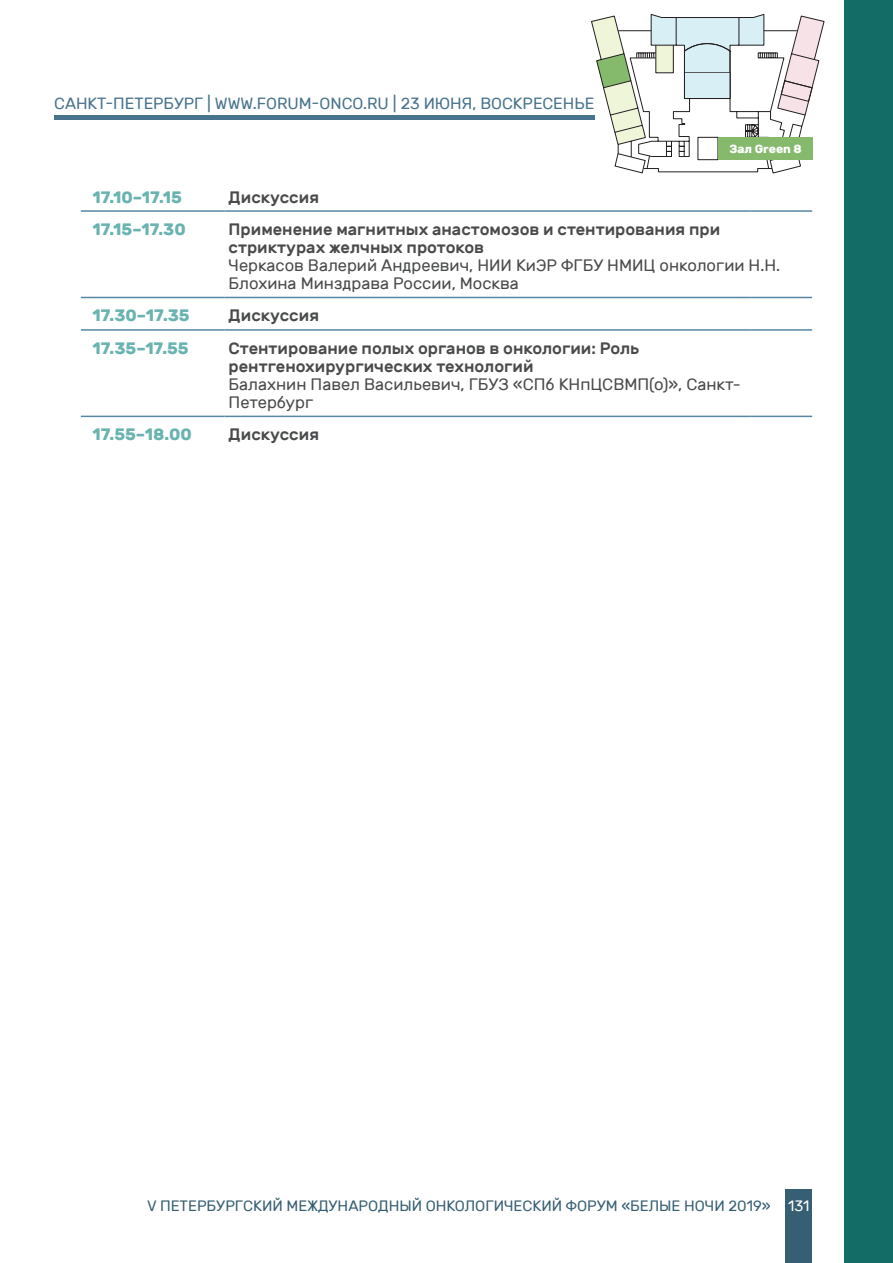
<style>
.page{position:relative;width:893px;height:1263px;background:#fff}
.page>*{position:absolute;margin:0;border:0;box-sizing:border-box;transform-origin:0 0}
.t1{font:500 16.5px/18px "Rubik";color:#494a4b}
.t2{font:16.5px/18px "Rubik";color:#494a4b}
.t3{font:700 16.5px "Rubik";color:#69b3b0}
.t4{font:16.2px "Rubik";color:#47738c}
.t5{font:15px "Rubik";color:#375f73}
.t6{font:700 12px "Rubik";color:#fff}
.s1{color:#fff}
</style>
<div class="page">
<div style="left:786px;top:1189px;width:26px;height:74px;background:#375f73"></div>
<hr style="left:54px;top:115px;width:540px;height:4px;background:#47738c">
<div style="left:844px;top:0;width:49px;height:1263px;background:#136c66"></div>
<hr style="left:81px;top:210px;width:143px;height:2px;background:#5787a5">
<hr style="left:224px;top:210px;width:526px;height:2px;background:#5787a5">
<hr style="left:750px;top:210px;width:62px;height:2px;background:#5787a5">
<hr style="left:81px;top:297px;width:143px;height:1px;background:#5787a5">
<hr style="left:224px;top:297px;width:526px;height:1px;background:#5787a5">
<hr style="left:750px;top:297px;width:62px;height:1px;background:#5787a5">
<hr style="left:81px;top:329px;width:143px;height:2px;background:#5787a5">
<hr style="left:224px;top:329px;width:526px;height:2px;background:#5787a5">
<hr style="left:750px;top:329px;width:62px;height:2px;background:#5787a5">
<hr style="left:81px;top:416px;width:143px;height:1px;background:#5787a5">
<hr style="left:224px;top:416px;width:526px;height:1px;background:#5787a5">
<hr style="left:750px;top:416px;width:62px;height:1px;background:#5787a5">
<svg style="left:591px;top:14px;width:233px;height:159px"></svg>
<div style="left:718px;top:137px;width:95px;height:23px;background:#85ba6c"></div>
<p class="t4" style="left:54px;top:95px;width:541px">САНКТ-ПЕТЕРБУРГ | WWW.FORUM-ONCO.RU | 23 ИЮНЯ, ВОСКРЕСЕНЬЕ</p>
<p class="t6" style="left:729px;top:142px;width:74px">Зал Green 8</p>
<p class="t3" style="left:93px;top:187px;width:91px">17.10–17.15</p>
<p class="t1" style="left:229px;top:188px;width:92px">Дискуссия</p>
<p class="t3" style="left:93px;top:220px;width:95px">17.15–17.30</p>
<p class="t1" style="left:229px;top:221px;width:493px">Применение магнитных анастомозов и стентирования при стриктурах желчных протоков</p>
<p class="t2" style="left:229px;top:257px;width:553px">Черкасов Валерий Андреевич, НИИ КиЭР ФГБУ НМИЦ онкологии Н.Н.<br>Блохина Минздрава России, Москва</p>
<p class="t3" style="left:93px;top:306px;width:99px">17.30–17.35</p>
<p class="t1" style="left:229px;top:307px;width:92px">Дискуссия</p>
<p class="t3" style="left:93px;top:338px;width:98px">17.35–17.55</p>
<p class="t1" style="left:229px;top:339px;width:412px">Стентирование полых органов в онкологии: Роль рентгенохирургических технологий</p>
<p class="t2" style="left:229px;top:375px;width:514px">Балахнин Павел Васильевич, ГБУЗ «СПб КНпЦСВМП(о)», Санкт-<br>Петербург</p>
<p class="t3" style="left:93px;top:425px;width:101px">17.55–18.00</p>
<p class="t1" style="left:229px;top:426px;width:92px">Дискуссия</p>
<p class="t5" style="left:147px;top:1198px;width:664px">V ПЕТЕРБУРГСКИЙ МЕЖДУНАРОДНЫЙ ОНКОЛОГИЧЕСКИЙ ФОРУМ «БЕЛЫЕ НОЧИ 2019» <span class="s1">131</span></p>
</div>
